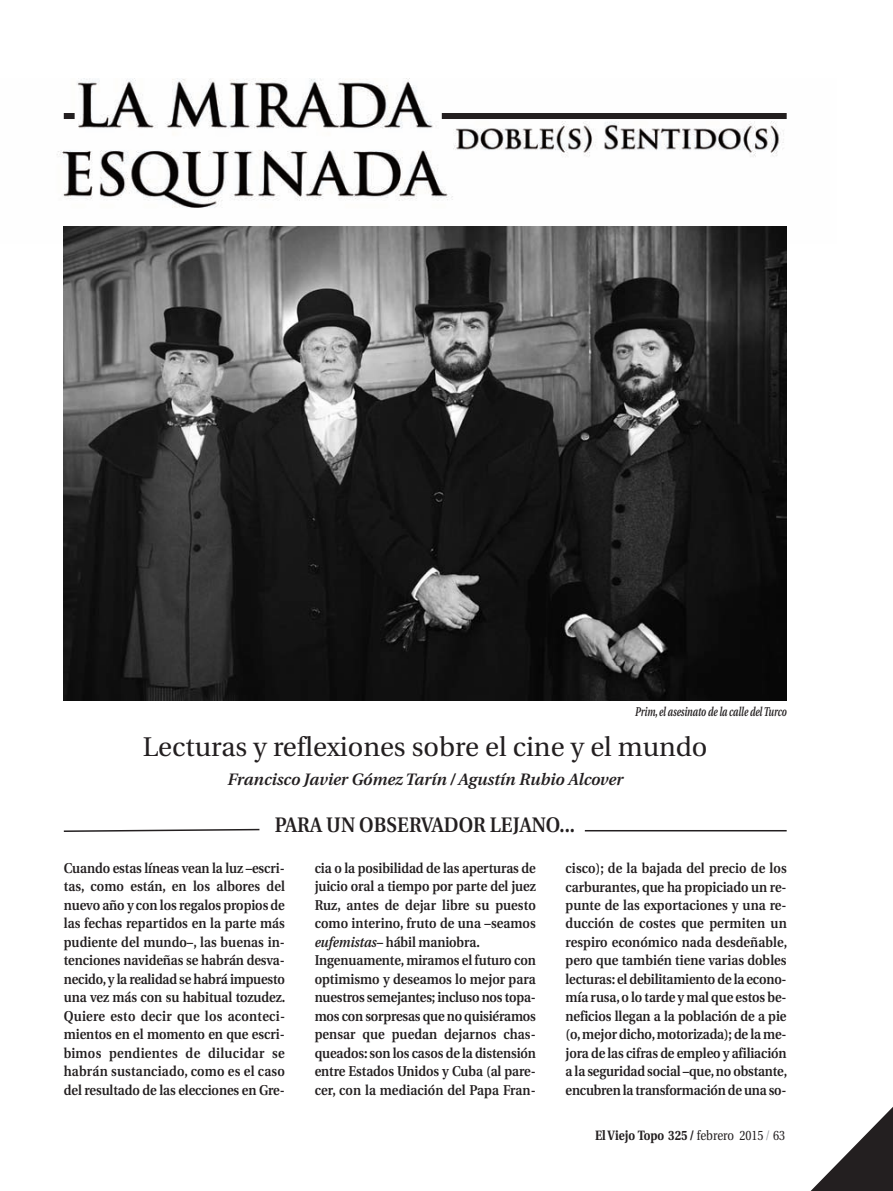
<style>
.page{position:relative;width:893px;height:1191px;background:#fff}
.page>*{position:absolute;margin:0;border:0;box-sizing:border-box;transform-origin:0 0}
.t1{font:27px "Utopia";color:#231f20}
.t2{font:600 21px "Utopia";color:#231f20;scale:.9 1}
.t3{font:italic 600 16.5px "Utopia";color:#231f20}
.t4{font:600 14.25px/18.5px "Utopia";letter-spacing:-.005em;color:#231f20;text-align:justify;scale:.9 1}
.t5{font:700 13.5px "Utopia";color:#231f20;scale:.85 1}
.t6{font:italic 600 12.75px "Utopia";letter-spacing:-.005em;color:#231f20;scale:.7 1}
.s1{font-style:italic}
.s2{font-weight:400}
.s3{font-weight:400;color:#9d9fa2}
</style>
<div class="page">
<img style="left:57px;top:78px;width:727px;height:165px">
<div style="left:442px;top:113px;width:345px;height:6px;background:#231f20"></div>
<svg style="left:810px;top:1107px;width:83px;height:84px"></svg>
<div style="left:64px;top:113px;width:11px;height:6px;background:#231f20"></div>
<hr style="left:585px;top:830px;width:202px;height:1px;background:#231f20">
<svg style="left:63px;top:828px;width:197px;height:4px"></svg>
<img style="left:64px;top:226px;width:723px;height:475px">
<p class="t6" style="left:635px;top:707px;width:218px">Prim, el asesinato de la calle del Turco</p>
<h1 class="t1" style="left:143px;top:736px;width:566px">Lecturas y reflexiones sobre el cine y el mundo</h1>
<p class="t3" style="left:227px;top:773px;width:397px">Francisco Javier Gómez Tarín / Agustín Rubio Alcover</p>
<h2 class="t2" style="left:275px;top:816px;width:335px">PARA UN OBSERVADOR LEJANO...</h2>
<p class="t4" style="left:64px;top:860px;width:248px">Cuando estas líneas vean la luz –escri&shy;tas, como están, en los albores del nuevo año y con los regalos propios de las fechas repartidos en la parte más pudiente del mundo–, las buenas in&shy;tenciones navideñas se habrán desva&shy;necido, y la realidad se habrá impuesto una vez más con su habitual tozudez.<br>Quie re esto decir que los aconte ci - mientos en el momento en que escri - bi mos pendientes de dilucidar se ha brán sustanciado, como es el caso del resultado de las elecciones en Gre-</p>
<p class="t4" style="left:315px;top:860px;width:247px;text-align:left">cia o la posibilidad de las aperturas de juicio oral a tiempo por parte del juez Ruz, antes de dejar libre su puesto como interino, fruto de una –seamos <span class="s1">eufemistas</span>– hábil maniobra.<br>Ingenuamente, miramos el futuro con optimismo y deseamos lo mejor para nuestros semejantes; incluso nos topa&shy;mos con sorpresas que no quisiéramos pensar que puedan dejarnos chas&shy;queados: son los casos de la distensión entre Estados Unidos y Cuba (al pare&shy;cer, con la mediación del Papa Fran-</p>
<p class="t4" style="left:566px;top:860px;width:248px">cisco); de la bajada del precio de los carburantes, que ha propiciado un re&shy;punte de las exportaciones y una re&shy;ducción de costes que permiten un respiro económico nada desdeñable, pero que también tiene varias dobles lecturas: el debilitamiento de la econo&shy;mía rusa, o lo tarde y mal que estos be&shy;neficios llegan a la población de a pie (o, mejor dicho, motorizada); de la me&shy;jora de las cifras de empleo y afiliación a la seguridad social –que, no obstante, encubren la transformación de una so-</p>
<p class="t5" style="left:595px;top:1130px;width:225px">El Viejo Topo 325 / <span class="s2">febrero 2015</span><span class="s3">/</span> <span class="s2">63</span></p>
</div>
